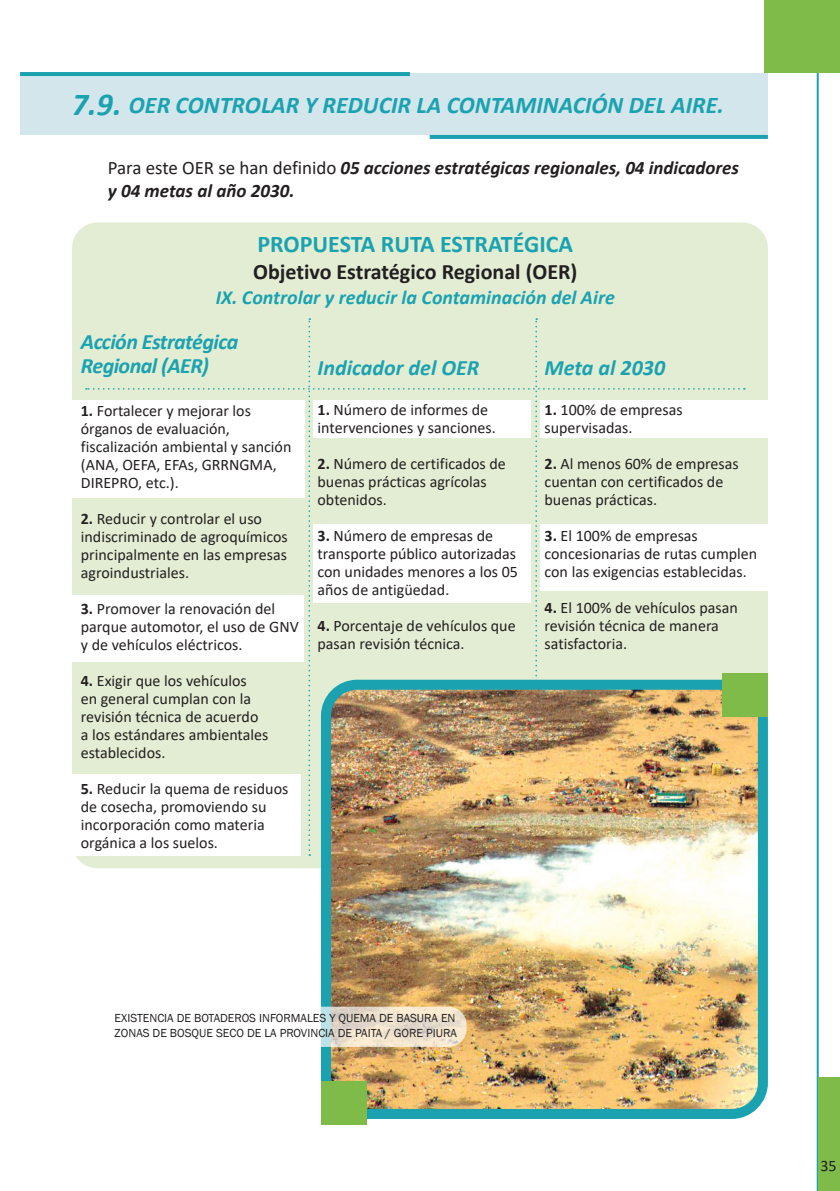
<style>
.page{position:relative;width:840px;height:1191px;background:#fff}
.page>*{position:absolute;margin:0;border:0;box-sizing:border-box;transform-origin:0 0}
.t1{font:italic 700 24px "Calibri";color:#1ba2b0}
.t2{font:700 24px "Calibri";color:#1ba2b0}
.t3{font:700 22px "Calibri";color:#231f20}
.t4{font:italic 700 22px/24px "Calibri";letter-spacing:-.025em;color:#1ba2b0}
.t5{font:italic 700 22px "Calibri";color:#1ba2b0}
.t6{font:italic 700 20px "Calibri";color:#1ba2b0}
.t7{font:italic 700 19px/22.8px "Calibri";letter-spacing:-.005em;color:#231f20}
.t8{font:16px/18px "Calibri";color:#231f20}
.t9{font:12px/14.4px "Franklin Gothic";color:#231f20}
.s1{font-size:32px}
.s2{font-weight:400;font-style:normal}
.s3{font-weight:700}
</style>
<div class="page">
<div style="left:72px;top:222px;width:695px;height:646px;background:#e2edd4;border-radius:26px"></div>
<div style="left:20px;top:73px;width:747px;height:62px;background:#d2e6eb"></div>
<hr style="left:429px;top:135px;width:338px;height:4px;background:#1ba2b0">
<hr style="left:20px;top:72px;width:390px;height:4px;background:#1ba2b0">
<svg style="left:86px;top:318px;width:658px;height:537px"></svg>
<div style="left:72px;top:400px;width:232px;height:98px;background:#fff"></div>
<div style="left:313px;top:400px;width:217px;height:38px;background:#fff"></div>
<div style="left:313px;top:524px;width:217px;height:78px;background:#fff"></div>
<div style="left:539px;top:400px;width:228px;height:38px;background:#fff"></div>
<div style="left:539px;top:524px;width:228px;height:66px;background:#fff"></div>
<div style="left:72px;top:595px;width:231px;height:66px;background:#fff"></div>
<div style="left:72px;top:774px;width:228px;height:81px;background:#fff"></div>
<img style="left:326px;top:684px;width:430px;height:424px">
<div style="left:321px;top:679px;width:446px;height:440px;border:10px solid #1ba2b0;border-radius:31px"></div>
<hr style="left:816px;top:73px;width:2px;height:1118px;background:#1ba2b0">
<div style="left:818px;top:1077px;width:21px;height:114px;background:#7fbb48"></div>
<div style="left:321px;top:1081px;width:45px;height:43px;background:#7fbb48"></div>
<div style="left:722px;top:673px;width:45px;height:43px;background:#7fbb48"></div>
<svg style="left:109px;top:1006px;width:357px;height:41px"></svg>
<div style="left:764px;top:0;width:75px;height:72px;background:#7fbb48"></div>
<p class="t1" style="left:72px;top:88px;width:653px"><span class="s1">7.9.</span> OER CONTROLAR Y REDUCIR LA CONTAMINACIÓN DEL AIRE.</p>
<p class="t7" style="left:108px;top:156px;width:632px"><span class="s2">Para este OER se han definido</span> 05 acciones estratégicas regionales, 04 indicadores y 04 metas al año 2030.</p>
<p class="t2" style="left:257px;top:227px;width:317px">PROPUESTA RUTA ESTRATÉGICA</p>
<p class="t3" style="left:253px;top:256px;width:325px">Objetivo Estratégico Regional (OER)</p>
<p class="t6" style="left:215px;top:283px;width:400px">IX. Controlar y reducir la Contaminación del Aire</p>
<p class="t4" style="left:81px;top:329px;width:159px">Acción Estratégica<br>Regional (AER)</p>
<p class="t8" style="left:81px;top:401px;width:212px"><span class="s3">1.</span> Fortalecer y mejorar los órganos de evaluación, fiscalización ambiental y sanción (ANA, OEFA, EFAs, GRRNGMA,<br>DIREPRO, etc.).</p>
<p class="t8" style="left:81px;top:509px;width:208px"><span class="s3">2.</span> Reducir y controlar el uso indiscriminado de agroquímicos principalmente en las empresas agroindustriales.</p>
<p class="t8" style="left:81px;top:599px;width:219px"><span class="s3">3.</span> Promover la renovación del parque automotor, el uso de GNV y de vehículos eléctricos.</p>
<p class="t8" style="left:81px;top:671px;width:189px"><span class="s3">4.</span> Exigir que los vehículos<br>en general cumplan con la revisión técnica de acuerdo a los estándares ambientales establecidos.</p>
<p class="t8" style="left:81px;top:779px;width:209px"><span class="s3">5.</span> Reducir la quema de residuos de cosecha, promoviendo su incorporación como materia orgánica a los suelos.</p>
<p class="t5" style="left:317px;top:352px;width:163px">Indicador del OER</p>
<p class="t8" style="left:317px;top:400px;width:180px"><span class="s3">1.</span> Número de informes de intervenciones y sanciones.</p>
<p class="t8" style="left:317px;top:454px;width:190px"><span class="s3">2.</span> Número de certificados de buenas prácticas agrícolas obtenidos.</p>
<p class="t8" style="left:317px;top:526px;width:202px"><span class="s3">3.</span> Número de empresas de transporte público autorizadas con unidades menores a los 05 años de antigüedad.</p>
<p class="t8" style="left:317px;top:616px;width:199px"><span class="s3">4.</span> Porcentaje de vehículos que pasan revisión técnica.</p>
<p class="t5" style="left:544px;top:352px;width:122px">Meta al 2030</p>
<p class="t8" style="left:544px;top:400px;width:140px"><span class="s3">1.</span> 100% de empresas supervisadas.</p>
<p class="t8" style="left:544px;top:454px;width:195px"><span class="s3">2.</span> Al menos 60% de empresas cuentan con certificados de buenas prácticas.</p>
<p class="t8" style="left:544px;top:526px;width:214px"><span class="s3">3.</span> El 100% de empresas concesionarias de rutas cumplen con las exigencias establecidas.</p>
<p class="t8" style="left:544px;top:598px;width:195px"><span class="s3">4.</span> El 100% de vehículos pasan revisión técnica de manera satisfactoria.</p>
<p class="t9" style="left:114px;top:1011px;width:343px">EXISTENCIA DE BOTADEROS INFORMALES Y QUEMA DE BASURA EN<br>ZONAS DE BOSQUE SECO DE LA PROVINCIA DE PAITA / GORE PIURA</p>
<p class="t8" style="left:820px;top:1156px;width:18px">35</p>
</div>
